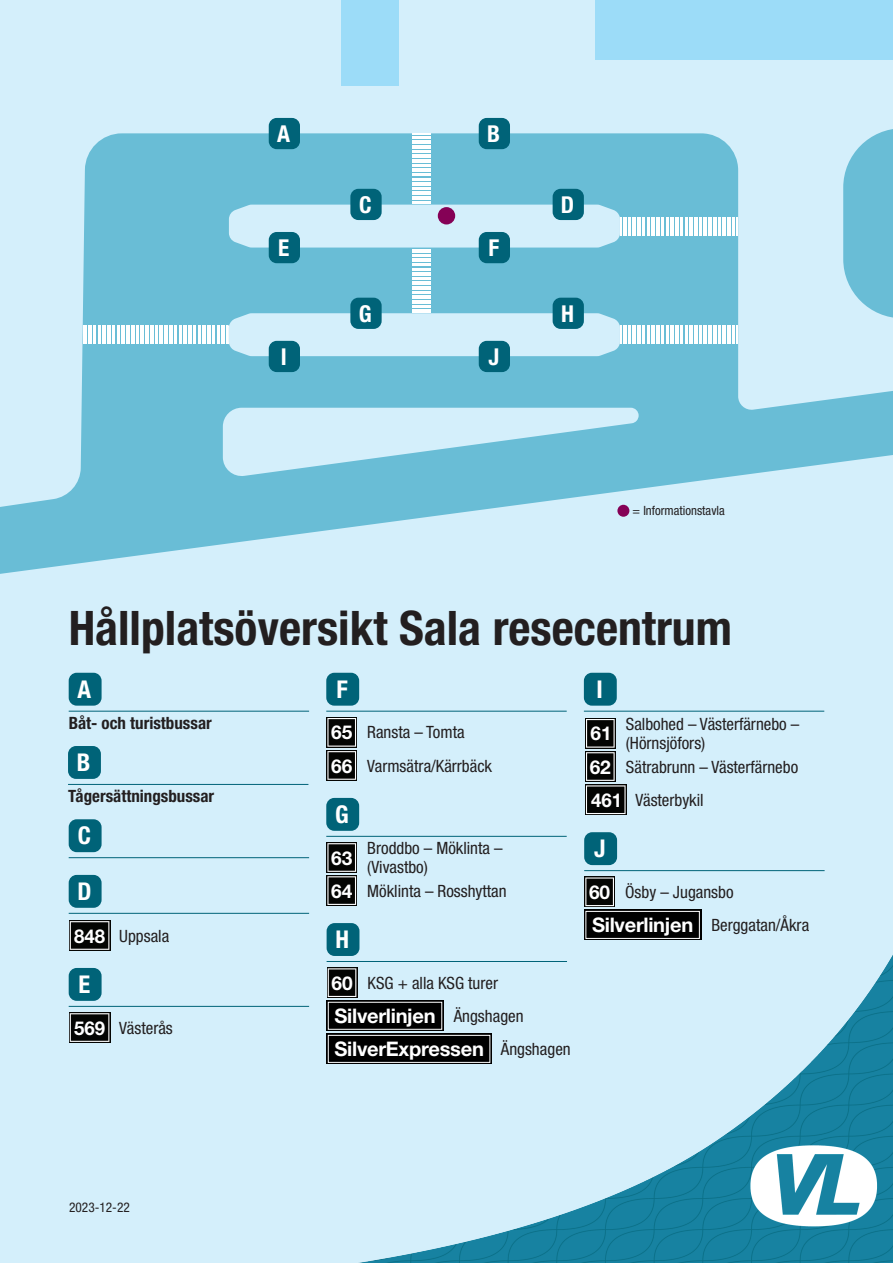
<style>
.page{position:relative;width:893px;height:1263px;background:#d4effb}
.page>*{position:absolute;margin:0;border:0;box-sizing:border-box;transform-origin:0 0}
.t1{font:700 condensed 47.7px "Helvetica Neue LT Std";color:#231f20}
.t2{font:700 condensed 24.45px "Helvetica Neue LT Std";color:#fff}
.t3{font:700 condensed 23.25px "Helvetica Neue LT Std";color:#fff}
.t4{font:700 20.1px "Helvetica Neue LT Std";letter-spacing:-.015em;color:#fff}
.t5{font:700 19.05px/33.2px "Helvetica Neue LT Std";color:#fff}
.t6{font:condensed 16.95px/33.2px "Helvetica Neue LT Std";color:#231f20}
.t7{font:700 condensed 16.95px "Helvetica Neue LT Std";color:#231f20}
.t8{font:condensed 13.35px "Helvetica Neue LT Std";color:#231f20}
.t9{font:condensed 12.75px "Helvetica Neue LT Std";color:#231f20}
.s1{font-weight:700;font-stretch:normal;font-size:19.05px;color:#fff}
.s2{font-weight:400;font-stretch:condensed;font-size:16.95px;color:#231f20}
.s3{font-weight:700;font-stretch:normal;font-size:20.1px;color:#fff}
</style>
<div class="page">
<div style="left:341px;top:0;width:58px;height:85px;background:#9cdcf8"></div>
<div style="left:595px;top:0;width:298px;height:60px;background:#9cdcf8"></div>
<svg style="left:0;top:128px;width:893px;height:446px;fill:#69bdd6"></svg>
<svg style="left:620px;top:217px;width:118px;height:18px;background:#dbeff5"></svg>
<svg style="left:620px;top:325px;width:118px;height:19px;background:#dbeff5"></svg>
<svg style="left:84px;top:325px;width:145px;height:19px;background:#daeff5"></svg>
<svg style="left:413px;top:133px;width:18px;height:71px"></svg>
<svg style="left:413px;top:249px;width:18px;height:64px"></svg>
<div style="left:617px;top:505px;width:12px;height:12px;background:#850156;border-radius:50%"></div>
<div style="left:438px;top:207px;width:17px;height:17px;background:#850156;border-radius:50%"></div>
<div style="left:269px;top:118px;width:31px;height:31px;background:#006378;border-radius:8px"></div>
<div style="left:350px;top:189px;width:32px;height:31px;background:#006378;border-radius:8px"></div>
<div style="left:269px;top:232px;width:31px;height:31px;background:#006378;border-radius:8px"></div>
<div style="left:350px;top:298px;width:32px;height:31px;background:#006378;border-radius:8px"></div>
<div style="left:553px;top:298px;width:31px;height:31px;background:#006378;border-radius:8px"></div>
<div style="left:269px;top:341px;width:31px;height:31px;background:#006378;border-radius:8px"></div>
<div style="left:479px;top:232px;width:31px;height:31px;background:#006378;border-radius:8px"></div>
<div style="left:553px;top:189px;width:31px;height:31px;background:#006378;border-radius:8px"></div>
<div style="left:479px;top:341px;width:31px;height:31px;background:#006378;border-radius:8px"></div>
<div style="left:479px;top:118px;width:31px;height:31px;background:#006378;border-radius:8px"></div>
<div style="left:69px;top:819px;width:33px;height:33px;background:#006378;border-radius:8px"></div>
<div style="left:69px;top:673px;width:33px;height:33px;background:#006378;border-radius:8px"></div>
<hr style="left:69px;top:711px;width:240px;height:1px;background:#006378">
<div style="left:68px;top:746px;width:33px;height:33px;background:#006378;border-radius:8px"></div>
<hr style="left:68px;top:784px;width:240px;height:1px;background:#006378">
<div style="left:326px;top:673px;width:33px;height:33px;background:#006378;border-radius:8px"></div>
<hr style="left:326px;top:711px;width:241px;height:1px;background:#006378">
<svg style="left:326px;top:717px;width:31px;height:31px"></svg>
<svg style="left:326px;top:750px;width:31px;height:31px"></svg>
<svg style="left:327px;top:718px;width:29px;height:62px;background:#2c2e2d"></svg>
<div style="left:326px;top:798px;width:33px;height:33px;background:#006378;border-radius:8px"></div>
<hr style="left:326px;top:836px;width:241px;height:1px;background:#006378">
<svg style="left:585px;top:784px;width:42px;height:31px"></svg>
<div style="left:584px;top:673px;width:33px;height:33px;background:#006378;border-radius:8px"></div>
<hr style="left:584px;top:711px;width:240px;height:1px;background:#006378">
<div style="left:585px;top:718px;width:31px;height:31px;background:#040503"></div>
<div style="left:585px;top:751px;width:31px;height:31px;background:#040503"></div>
<svg style="left:586px;top:719px;width:40px;height:95px"></svg>
<div style="left:584px;top:832px;width:33px;height:33px;background:#006378;border-radius:8px"></div>
<img style="left:68px;top:842px;width:825px;height:421px">
<h3 class="t3" style="left:277px;top:120px;width:14px">A</h3>
<h3 class="t3" style="left:487px;top:120px;width:14px">B</h3>
<h3 class="t3" style="left:359px;top:190px;width:14px">C</h3>
<h3 class="t3" style="left:561px;top:190px;width:15px">D</h3>
<h3 class="t3" style="left:278px;top:234px;width:13px">E</h3>
<h3 class="t3" style="left:488px;top:234px;width:12px">F</h3>
<h3 class="t3" style="left:359px;top:299px;width:14px">G</h3>
<h3 class="t3" style="left:561px;top:299px;width:14px">H</h3>
<h3 class="t3" style="left:281px;top:342px;width:8px">I</h3>
<h3 class="t3" style="left:488px;top:342px;width:12px">J</h3>
<p class="t9" style="left:633px;top:503px;width:94px">= Informationstavla</p>
<h1 class="t1" style="left:69px;top:599px;width:665px">Hållplatsöversikt Sala resecentrum</h1>
<h2 class="t2" style="left:78px;top:674px;width:15px">A</h2>
<p class="t7" style="left:69px;top:713px;width:145px">Båt- och turistbussar</p>
<h2 class="t2" style="left:77px;top:748px;width:15px">B</h2>
<p class="t7" style="left:68px;top:786px;width:148px">Tågersättningsbussar</p>
<h2 class="t2" style="left:78px;top:821px;width:15px">C</h2>
<h2 class="t2" style="left:77px;top:876px;width:16px">D</h2>
<p class="t6" style="left:74px;top:919px;width:97px"><span class="s1">848</span> Uppsala</p>
<h2 class="t2" style="left:79px;top:970px;width:13px">E</h2>
<p class="t6" style="left:74px;top:1011px;width:100px"><span class="s1">569</span> Västerås</p>
<p class="t8" style="left:69px;top:1199px;width:62px">2023-12-22</p>
<h2 class="t2" style="left:336px;top:674px;width:13px">F</h2>
<p class="t6" style="left:331px;top:716px;width:162px"><span class="s1">65</span> Ransta – Tomta<br><span class="s1">66</span> Varmsätra/Kärrbäck</p>
<h2 class="t2" style="left:335px;top:800px;width:15px">G</h2>
<p class="t5" style="left:331px;top:841px;width:23px">63</p>
<p class="t6" style="left:367px;top:839px;width:137px;line-height:18.6px">Broddbo – Möklinta – (Vivastbo)</p>
<p class="t6" style="left:331px;top:874px;width:177px"><span class="s1">64</span> Möklinta – Rosshyttan</p>
<h2 class="t2" style="left:336px;top:925px;width:15px">H</h2>
<p class="t6" style="left:331px;top:966px;width:168px"><span class="s1">60</span> KSG + alla KSG turer</p>
<p class="t4" style="left:335px;top:1003px;width:191px">Silverlinjen <span class="s2">Ängshagen</span></p>
<p class="t6" style="left:501px;top:1032px;width:71px">Ängshagen</p>
<p class="t4" style="left:335px;top:1036px;width:151px">SilverExpressen</p>
<h2 class="t2" style="left:596px;top:674px;width:8px">I</h2>
<p class="t5" style="left:590px;top:717px;width:24px">61<br>62</p>
<p class="t6" style="left:626px;top:715px;width:175px;line-height:18.6px">Salbohed – Västerfärnebo – (Hörnsjöfors)</p>
<p class="t6" style="left:626px;top:750px;width:174px">Sätrabrunn – Västerfärnebo</p>
<p class="t6" style="left:591px;top:783px;width:114px"><span class="s1">461</span> Västerbykil</p>
<h2 class="t2" style="left:594px;top:834px;width:13px">J</h2>
<p class="t6" style="left:589px;top:875px;width:222px"><span class="s1">60</span> Ösby – Jugansbo<br><span class="s3">Silverlinjen</span> Berggatan/Åkra</p>
</div>
